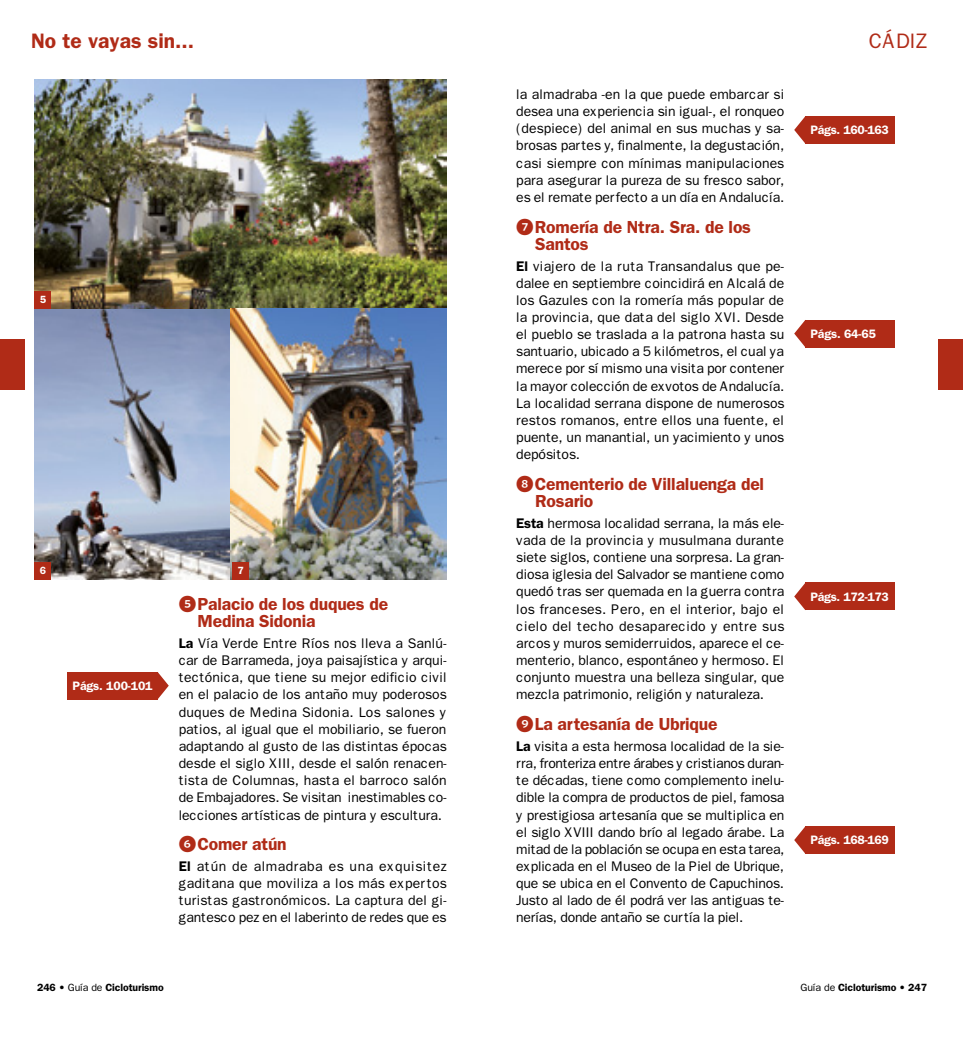
<style>
.page{position:relative;width:963px;height:1042px;background:#fff}
.page>*{position:absolute;margin:0;border:0;box-sizing:border-box;transform-origin:0 0}
.t1{font:600 21px "Franklin Gothic";color:#b02b17}
.t2{font:21px "Franklin Gothic";color:#b02b17}
.t3{font:600 17.5px/17.2px "Franklin Gothic";letter-spacing:-.01em;color:#b02b17}
.Texto_primer_parrafo{font:14px/17.2px "Franklin Gothic";letter-spacing:-.01em;color:#000;text-align:justify}
.NV-numero_pagina{font:600 12.25px "Franklin Gothic";letter-spacing:-.02em;color:#fff}
.NV-numero_pagina_imp{font:600 12.25px "Franklin Gothic";letter-spacing:-.02em;color:#fff}
.t4{font:600 10.5px "Franklin Gothic";letter-spacing:-.01em;color:#000}
.NV-Números_fotos{font:600 10.5px "Franklin Gothic";color:#fff}
.s1{font-family:"Whitney Index Black Round Bd";font-weight:400}
.s2{font-weight:600}
.s3{font-weight:400}
</style>
<div class="page">
<div style="left:0;top:339px;width:25px;height:51px;background:#b02b17"></div>
<div style="left:938px;top:339px;width:24px;height:51px;background:#b02b17"></div>
<img style="left:35px;top:79px;width:411px;height:500px">
<div style="left:35px;top:291px;width:16px;height:17px;background:#b02b17"></div>
<div style="left:35px;top:562px;width:16px;height:17px;background:#b02b17"></div>
<div style="left:232px;top:562px;width:17px;height:17px;background:#b02b17"></div>
<div style="left:805px;top:320px;width:89px;height:27px;background:#b02b17"></div>
<svg style="left:794px;top:320px;width:11px;height:27px"></svg>
<div style="left:67px;top:672px;width:91px;height:27px;background:#b02b17"></div>
<svg style="left:158px;top:672px;width:11px;height:27px"></svg>
<div style="left:805px;top:583px;width:89px;height:27px;background:#b02b17"></div>
<svg style="left:794px;top:583px;width:11px;height:27px"></svg>
<div style="left:805px;top:826px;width:89px;height:28px;background:#b02b17"></div>
<svg style="left:794px;top:827px;width:11px;height:27px"></svg>
<div style="left:805px;top:116px;width:89px;height:28px;background:#b02b17"></div>
<svg style="left:794px;top:116px;width:11px;height:27px"></svg>
<h1 class="t1" style="left:31px;top:28px;width:164px">No te vayas sin...</h1>
<h1 class="t2" style="left:868px;top:28px;width:63px">CÁDIZ</h1>
<p class="NV-Números_fotos" style="left:40px;top:293px;width:8px">5</p>
<p class="NV-Números_fotos" style="left:40px;top:564px;width:8px">6</p>
<p class="NV-Números_fotos" style="left:237px;top:564px;width:8px">7</p>
<p class="NV-numero_pagina" style="left:72px;top:678px;width:82px">Págs. 100-101</p>
<p class="t3" style="left:197px;top:595px;width:192px;text-indent:-19px"><span class="s1">5</span>Palacio de los duques de<br>Medina Sidonia</p>
<p class="Texto_primer_parrafo" style="left:179px;top:635px;width:270px"><span class="s2">La</span> Vía Verde Entre Ríos nos lleva a Sanlú&shy;car de Barrameda, joya paisajística y arqui&shy;tectónica, que tiene su mejor edificio civil en el palacio de los antaño muy poderosos duques de Medina Sidonia. Los salones y patios, al igual que el mobiliario, se fueron adaptando al gusto de las distintas épocas desde el siglo XIII, desde el salón renacen&shy;tista de Columnas, hasta el barroco salón de Embajadores. Se visitan inestimables co&shy;lecciones artísticas de pintura y escultura.</p>
<p class="t3" style="left:179px;top:836px;width:109px"><span class="s1">6</span>Comer atún</p>
<p class="Texto_primer_parrafo" style="left:179px;top:858px;width:270px"><span class="s2">El</span> atún de almadraba es una exquisitez gaditana que moviliza a los más expertos turistas gastronómicos. La captura del gi&shy;gantesco pez en el laberinto de redes que es</p>
<p class="Texto_primer_parrafo" style="left:516px;top:86px;width:269px">la almadraba -en la que puede embarcar si desea una experiencia sin igual-, el ronqueo (despiece) del animal en sus muchas y sa&shy;brosas partes y, finalmente, la degustación, casi siempre con mínimas manipulaciones para asegurar la pureza de su fresco sabor, es el remate perfecto a un día en Andalucía.</p>
<p class="t3" style="left:535px;top:218px;width:217px;text-indent:-19px"><span class="s1">7</span>Romería de Ntra. Sra. de los<br>Santos</p>
<p class="Texto_primer_parrafo" style="left:516px;top:257px;width:270px"><span class="s2">El</span> viajero de la ruta Transandalus que pe&shy;dalee en septiembre coincidirá en Alcalá de los Gazules con la romería más popular de la provincia, que data del siglo XVI. Desde el pueblo se traslada a la patrona hasta su santuario, ubicado a 5 kilómetros, el cual ya merece por sí mismo una visita por contener la mayor colección de exvotos de Andalucía.<br>La localidad serrana dispone de numerosos restos romanos, entre ellos una fuente, el puente, un manantial, un yacimiento y unos depósitos.</p>
<p class="t3" style="left:535px;top:475px;width:230px;text-indent:-19px"><span class="s1">8</span>Cementerio de Villaluenga del<br>Rosario</p>
<p class="Texto_primer_parrafo" style="left:516px;top:515px;width:270px"><span class="s2">Esta</span> hermosa localidad serrana, la más ele&shy;vada de la provincia y musulmana durante siete siglos, contiene una sorpresa. La gran&shy;diosa iglesia del Salvador se mantiene como quedó tras ser quemada en la guerra contra los franceses. Pero, en el interior, bajo el cielo del techo desaparecido y entre sus arcos y muros semiderruidos, aparece el ce&shy;menterio, blanco, espontáneo y hermoso. El conjunto muestra una belleza singular, que mezcla patrimonio, religión y naturaleza.</p>
<p class="t3" style="left:516px;top:715px;width:203px"><span class="s1">9</span>La artesanía de Ubrique</p>
<p class="Texto_primer_parrafo" style="left:516px;top:737px;width:270px"><span class="s2">La</span> visita a esta hermosa localidad de la sie&shy;rra, fronteriza entre árabes y cristianos duran&shy;te décadas, tiene como complemento inelu&shy;dible la compra de productos de piel, famosa y prestigiosa artesanía que se multiplica en el siglo XVIII dando brío al legado árabe. La mitad de la población se ocupa en esta tarea, explicada en el Museo de la Piel de Ubrique, que se ubica en el Convento de Capuchinos.<br>Justo al lado de él podrá ver las antiguas te&shy;nerías, donde antaño se curtía la piel.</p>
<p class="NV-numero_pagina_imp" style="left:810px;top:123px;width:80px">Págs. 160-163</p>
<p class="NV-numero_pagina_imp" style="left:810px;top:326px;width:67px">Págs. 64-65</p>
<p class="NV-numero_pagina" style="left:810px;top:589px;width:80px">Págs. 172-173</p>
<p class="NV-numero_pagina" style="left:810px;top:833px;width:80px">Págs. 168-169</p>
<p class="t4" style="left:37px;top:981px;width:128px">246 • <span class="s3">Guía de</span> Cicloturismo</p>
<p class="t4" style="left:800px;top:981px;width:128px"><span class="s3">Guía de</span> Cicloturismo • 247</p>
</div>
